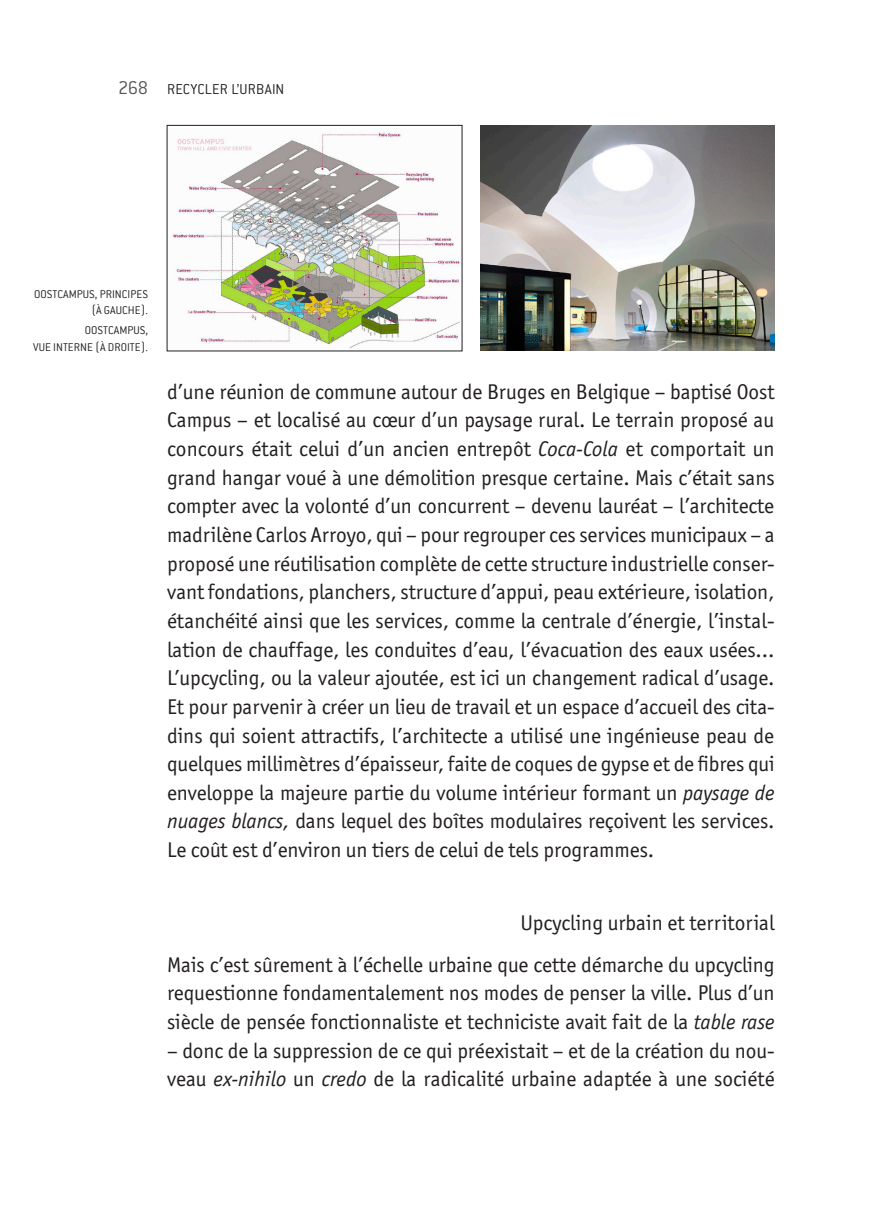
<style>
.page{position:relative;width:881px;height:1212px;background:#fff}
.page>*{position:absolute;margin:0;border:0;box-sizing:border-box;transform-origin:0 0}
.corps_txt_normal{font:21.38px/28.6px "Officina Sans ITC Std";letter-spacing:-.005em;color:#231f20;text-align:justify}
.titre_2e_rang{font:21.38px "Officina Sans ITC Std";color:#231f20}
.t1{font:300 15.75px "Conduit ITC Pro";letter-spacing:.015em;color:#231f20}
.legendes_gauche{font:300 12.38px/16.9px "Conduit ITC Pro";color:#231f20;text-align:right}
.s1{font-size:20.25px;color:#57585a}
.s2{font-style:italic}
</style>
<div class="page">
<img style="left:172px;top:132px;width:288px;height:217px">
<img style="left:480px;top:125px;width:294px;height:226px">
<p class="t1" style="left:118px;top:81px;width:168px"><span class="s1">268</span> RECYCLER L’URBAIN</p>
<p class="legendes_gauche" style="left:34px;top:285px;width:115px">OOSTCAMPUS, PRINCIPES (À GAUCHE).</p>
<p class="legendes_gauche" style="left:85px;top:322px;width:65px">OOSTCAMPUS,</p>
<p class="legendes_gauche" style="left:33px;top:339px;width:116px">VUE INTERNE (À DROITE).</p>
<p class="corps_txt_normal" style="left:167px;top:377px;width:609px">d’une réunion de commune autour de Bruges en Belgique – baptisé Oost Campus – et localisé au cœur d’un paysage rural. Le terrain proposé au concours était celui d’un ancien entrepôt <span class="s2">Coca-Cola</span> et comportait un grand hangar voué à une démolition presque certaine. Mais c’était sans compter avec la volonté d’un concurrent – devenu lauréat – l’architecte madrilène Carlos Arroyo, qui – pour regrouper ces services municipaux – a proposé une réutilisation complète de cette structure industrielle conser&shy;vant fondations, planchers, structure d’appui, peau extérieure, isolation, étanchéité ainsi que les services, comme la centrale d’énergie, l’instal&shy;lation de chauffage, les conduites d’eau, l’évacuation des eaux usées… L’upcycling, ou la valeur ajoutée, est ici un changement radical d’usage.<br>Et pour parvenir à créer un lieu de travail et un espace d’accueil des cita&shy;dins qui soient attractifs, l’architecte a utilisé une ingénieuse peau de quelques millimètres d’épaisseur, faite de coques de gypse et de fibres qui enveloppe la majeure partie du volume intérieur formant un <span class="s2">paysage de nuages blancs,</span> dans lequel des boîtes modulaires reçoivent les services.<br>Le coût est d’environ un tiers de celui de tels programmes.</p>
<p class="titre_2e_rang" style="left:520px;top:911px;width:256px">Upcycling urbain et territorial</p>
<p class="corps_txt_normal" style="left:167px;top:950px;width:609px">Mais c’est sûrement à l’échelle urbaine que cette démarche du upcycling requestionne fondamentalement nos modes de penser la ville. Plus d’un siècle de pensée fonctionnaliste et techniciste avait fait de la <span class="s2">table rase</span></p>
<p class="corps_txt_normal" style="left:167px;top:1036px;width:609px">– donc de la suppression de ce qui préexistait – et de la création du nou&shy;veau <span class="s2">ex-nihilo</span> un <span class="s2">credo</span> de la radicalité urbaine adaptée à une société</p>
</div>
